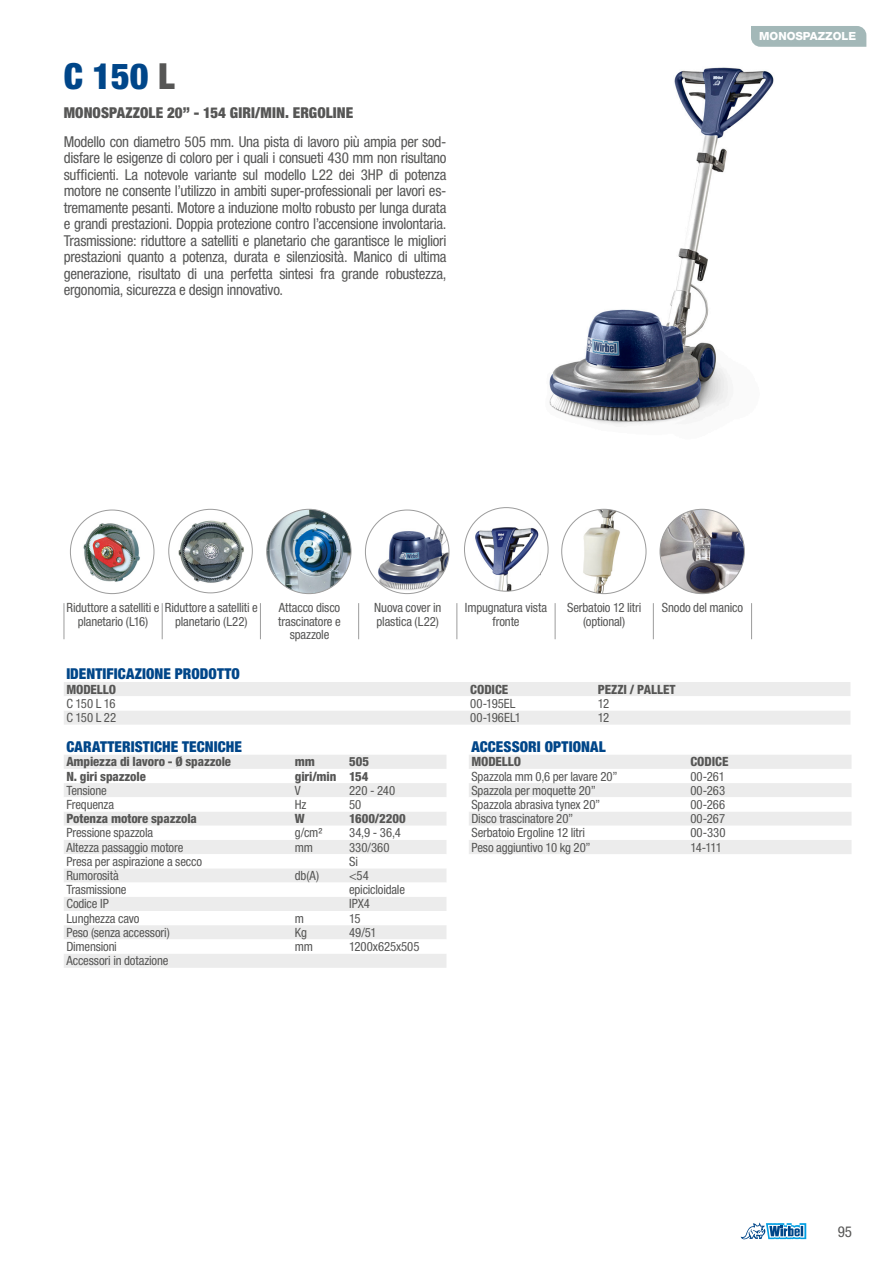
<style>
.page{position:relative;width:893px;height:1263px;background:#fff}
.page>*{position:absolute;margin:0;border:0;box-sizing:border-box;transform-origin:0 0}
._1-TitoloMacchina{font:900 condensed 36px "Helvetica Neue LT Std";color:#004689}
._4-Testo_descrizione{font:condensed 15px/16.5px "Helvetica Neue LT Std";letter-spacing:-.02em;color:#565655;text-align:justify}
._3-titoloTabella{font:900 condensed 15px "Helvetica Neue LT Std";letter-spacing:.005em;color:#004689}
._2-sottotitolo{font:900 condensed 15px "Helvetica Neue LT Std";letter-spacing:.005em;color:#565655}
._5-Testo_tabella_a_sx{font:condensed 12.75px "Helvetica Neue LT Std";letter-spacing:-.01em;color:#565655}
._5-Testo_tabella-al-centro{font:condensed 12.75px/13.5px "Helvetica Neue LT Std";letter-spacing:-.01em;color:#565655;text-align:center}
._6-Testo_tabella_s_xBOLD{font:800 condensed 12.75px "Helvetica Neue LT Std";letter-spacing:-.01em;color:#565655}
._3b-SottotitoloTabella{font:800 condensed 12.75px "Helvetica Neue LT Std";letter-spacing:-.005em;color:#565655}
.t1{font:800 11.25px "Helvetica Neue LT Std";color:#fff}
.s1{color:#565655}
</style>
<div class="page">
<img style="left:549px;top:67px;width:225px;height:358px">
<img style="left:78px;top:517px;width:69px;height:69px">
<img style="left:267px;top:509px;width:84px;height:85px;border-radius:42px">
<img style="left:169px;top:517px;width:83px;height:72px">
<img style="left:563px;top:509px;width:69px;height:85px">
<img style="left:660px;top:509px;width:84px;height:85px;border-radius:42px">
<img style="left:365px;top:510px;width:84px;height:84px;border-radius:42px">
<svg style="left:464px;top:507px;width:84px;height:85px"></svg>
<div style="left:751px;top:26px;width:115px;height:21px;background:#a3b8b8"></div>
<svg style="left:64px;top:682px;width:786px;height:43px"></svg>
<div style="left:64px;top:755px;width:382px;height:213px;background:#ececec"></div>
<svg style="left:64px;top:769px;width:382px;height:184px"></svg>
<svg style="left:469px;top:755px;width:382px;height:99px"></svg>
<hr style="left:260px;top:603px;width:1px;height:36px;background:#9c9c9c">
<hr style="left:358px;top:603px;width:1px;height:36px;background:#9c9c9c">
<hr style="left:457px;top:603px;width:1px;height:36px;background:#9c9c9c">
<hr style="left:555px;top:603px;width:1px;height:36px;background:#9c9c9c">
<hr style="left:64px;top:603px;width:1px;height:36px;background:#9c9c9c">
<hr style="left:751px;top:603px;width:1px;height:36px;background:#9c9c9c">
<hr style="left:162px;top:603px;width:1px;height:36px;background:#9c9c9c">
<hr style="left:653px;top:603px;width:1px;height:36px;background:#9c9c9c">
<svg style="left:741px;top:1222px;width:65px;height:17px"></svg>
<p class="_1-TitoloMacchina" style="left:64px;top:54px;width:112px">C 150 <span class="s1">L</span></p>
<p class="_2-sottotitolo" style="left:64px;top:103px;width:291px">MONOSPAZZOLE 20” - 154 GIRI/MIN. ERGOLINE</p>
<p class="_4-Testo_descrizione" style="left:64px;top:133px;width:384px">Modello con diametro 505 mm. Una pista di lavoro più ampia per sod&shy;disfare le esigenze di coloro per i quali i consueti 430 mm non risultano sufficienti. La notevole variante sul modello L22 dei 3HP di potenza motore ne consente l’utilizzo in ambiti super-professionali per lavori es&shy;tremamente pesanti. Motore a induzione molto robusto per lunga durata e grandi prestazioni. Doppia protezione contro l’accensione involontaria.<br>Trasmissione: riduttore a satelliti e planetario che garantisce le migliori prestazioni quanto a potenza, durata e silenziosità. Manico di ultima generazione, risultato di una perfetta sintesi fra grande robustezza, ergonomia, sicurezza e design innovativo.</p>
<p class="t1" style="left:759px;top:30px;width:98px">MONOSPAZZOLE</p>
<p class="_5-Testo_tabella-al-centro" style="left:78px;top:601px;width:182px;text-align:left;text-indent:-11px">Riduttore a satelliti e Riduttore a satelliti e planetario (L16)</p>
<p class="_5-Testo_tabella-al-centro" style="left:175px;top:614px;width:74px">planetario (L22)</p>
<p class="_5-Testo_tabella-al-centro" style="left:278px;top:601px;width:64px">Attacco disco trascinatore e spazzole</p>
<p class="_5-Testo_tabella-al-centro" style="left:374px;top:601px;width:69px;text-align:left">Nuova cover in plastica (L22)</p>
<p class="_5-Testo_tabella-al-centro" style="left:465px;top:601px;width:84px">Impugnatura vista fronte</p>
<p class="_5-Testo_tabella-al-centro" style="left:567px;top:601px;width:76px">Serbatoio 12 litri (optional)</p>
<p class="_5-Testo_tabella-al-centro" style="left:662px;top:601px;width:83px">Snodo del manico</p>
<p class="_3-titoloTabella" style="left:66px;top:665px;width:175px">IDENTIFICAZIONE PRODOTTO</p>
<p class="_3b-SottotitoloTabella" style="left:66px;top:681px;width:51px">MODELLO</p>
<p class="_3b-SottotitoloTabella" style="left:470px;top:681px;width:40px">CODICE</p>
<p class="_3b-SottotitoloTabella" style="left:598px;top:681px;width:79px">PEZZI / PALLET</p>
<p class="_5-Testo_tabella_a_sx" style="left:66px;top:696px;width:51px">C 150 L 16</p>
<p class="_5-Testo_tabella_a_sx" style="left:470px;top:696px;width:47px">00-195EL</p>
<p class="_5-Testo_tabella_a_sx" style="left:598px;top:696px;width:13px">12</p>
<p class="_5-Testo_tabella_a_sx" style="left:66px;top:710px;width:51px">C 150 L 22</p>
<p class="_5-Testo_tabella_a_sx" style="left:470px;top:710px;width:52px">00-196EL1</p>
<p class="_5-Testo_tabella_a_sx" style="left:598px;top:710px;width:13px">12</p>
<p class="_3-titoloTabella" style="left:66px;top:737px;width:177px">CARATTERISTICHE TECNICHE</p>
<p class="_6-Testo_tabella_s_xBOLD" style="left:66px;top:754px;width:166px">Ampiezza di lavoro - Ø spazzole</p>
<p class="_6-Testo_tabella_s_xBOLD" style="left:295px;top:754px;width:22px">mm</p>
<p class="_6-Testo_tabella_s_xBOLD" style="left:349px;top:754px;width:21px">505</p>
<p class="_6-Testo_tabella_s_xBOLD" style="left:66px;top:768px;width:81px">N. giri spazzole</p>
<p class="_6-Testo_tabella_s_xBOLD" style="left:295px;top:768px;width:43px">giri/min</p>
<p class="_6-Testo_tabella_s_xBOLD" style="left:349px;top:768px;width:21px">154</p>
<p class="_5-Testo_tabella_a_sx" style="left:66px;top:783px;width:42px">Tensione</p>
<p class="_5-Testo_tabella_a_sx" style="left:295px;top:783px;width:7px">V</p>
<p class="_5-Testo_tabella_a_sx" style="left:349px;top:783px;width:48px">220 - 240</p>
<p class="_5-Testo_tabella_a_sx" style="left:66px;top:797px;width:49px">Frequenza</p>
<p class="_5-Testo_tabella_a_sx" style="left:295px;top:797px;width:13px">Hz</p>
<p class="_5-Testo_tabella_a_sx" style="left:349px;top:797px;width:14px">50</p>
<p class="_6-Testo_tabella_s_xBOLD" style="left:66px;top:811px;width:132px">Potenza motore spazzola</p>
<p class="_6-Testo_tabella_s_xBOLD" style="left:295px;top:811px;width:11px">W</p>
<p class="_6-Testo_tabella_s_xBOLD" style="left:349px;top:811px;width:58px">1600/2200</p>
<p class="_5-Testo_tabella_a_sx" style="left:66px;top:825px;width:88px">Pressione spazzola</p>
<p class="_5-Testo_tabella_a_sx" style="left:295px;top:825px;width:29px">g/cm²</p>
<p class="_5-Testo_tabella_a_sx" style="left:349px;top:825px;width:53px">34,9 - 36,4</p>
<p class="_5-Testo_tabella_a_sx" style="left:66px;top:840px;width:119px">Altezza passaggio motore</p>
<p class="_5-Testo_tabella_a_sx" style="left:295px;top:840px;width:20px">mm</p>
<p class="_5-Testo_tabella_a_sx" style="left:349px;top:840px;width:42px">330/360</p>
<p class="_5-Testo_tabella_a_sx" style="left:66px;top:854px;width:137px">Presa per aspirazione a secco</p>
<p class="_5-Testo_tabella_a_sx" style="left:349px;top:854px;width:10px">Si</p>
<p class="_5-Testo_tabella_a_sx" style="left:66px;top:868px;width:54px">Rumorosità</p>
<p class="_5-Testo_tabella_a_sx" style="left:295px;top:868px;width:26px">db(A)</p>
<p class="_5-Testo_tabella_a_sx" style="left:349px;top:868px;width:21px">&lt;54</p>
<p class="_5-Testo_tabella_a_sx" style="left:66px;top:882px;width:62px">Trasmissione</p>
<p class="_5-Testo_tabella_a_sx" style="left:349px;top:882px;width:57px">epicicloidale</p>
<p class="_5-Testo_tabella_a_sx" style="left:66px;top:896px;width:44px">Codice IP</p>
<p class="_5-Testo_tabella_a_sx" style="left:349px;top:896px;width:22px">IPX4</p>
<p class="_5-Testo_tabella_a_sx" style="left:66px;top:911px;width:75px">Lunghezza cavo</p>
<p class="_5-Testo_tabella_a_sx" style="left:295px;top:911px;width:11px">m</p>
<p class="_5-Testo_tabella_a_sx" style="left:349px;top:911px;width:13px">15</p>
<p class="_5-Testo_tabella_a_sx" style="left:66px;top:925px;width:105px">Peso (senza accessori)</p>
<p class="_5-Testo_tabella_a_sx" style="left:295px;top:925px;width:14px">Kg</p>
<p class="_5-Testo_tabella_a_sx" style="left:349px;top:925px;width:29px">49/51</p>
<p class="_5-Testo_tabella_a_sx" style="left:66px;top:939px;width:52px">Dimensioni</p>
<p class="_5-Testo_tabella_a_sx" style="left:295px;top:939px;width:20px">mm</p>
<p class="_5-Testo_tabella_a_sx" style="left:349px;top:939px;width:72px">1200x625x505</p>
<p class="_5-Testo_tabella_a_sx" style="left:66px;top:953px;width:104px">Accessori in dotazione</p>
<p class="_3-titoloTabella" style="left:471px;top:737px;width:136px">ACCESSORI OPTIONAL</p>
<p class="_3b-SottotitoloTabella" style="left:471px;top:754px;width:51px">MODELLO</p>
<p class="_3b-SottotitoloTabella" style="left:690px;top:754px;width:40px">CODICE</p>
<p class="_5-Testo_tabella_a_sx" style="left:471px;top:769px;width:148px">Spazzola mm 0,6 per lavare 20”</p>
<p class="_5-Testo_tabella_a_sx" style="left:690px;top:769px;width:36px">00-261</p>
<p class="_5-Testo_tabella_a_sx" style="left:471px;top:783px;width:126px">Spazzola per moquette 20”</p>
<p class="_5-Testo_tabella_a_sx" style="left:690px;top:783px;width:36px">00-263</p>
<p class="_5-Testo_tabella_a_sx" style="left:471px;top:797px;width:131px">Spazzola abrasiva tynex 20”</p>
<p class="_5-Testo_tabella_a_sx" style="left:690px;top:797px;width:36px">00-266</p>
<p class="_5-Testo_tabella_a_sx" style="left:471px;top:811px;width:104px">Disco trascinatore 20”</p>
<p class="_5-Testo_tabella_a_sx" style="left:690px;top:811px;width:36px">00-267</p>
<p class="_5-Testo_tabella_a_sx" style="left:471px;top:825px;width:115px">Serbatoio Ergoline 12 litri</p>
<p class="_5-Testo_tabella_a_sx" style="left:690px;top:825px;width:37px">00-330</p>
<p class="_5-Testo_tabella_a_sx" style="left:471px;top:840px;width:121px">Peso aggiuntivo 10 kg 20”</p>
<p class="_5-Testo_tabella_a_sx" style="left:690px;top:840px;width:33px">14-111</p>
<p class="_4-Testo_descrizione" style="left:838px;top:1223px;width:16px">95</p>
</div>
